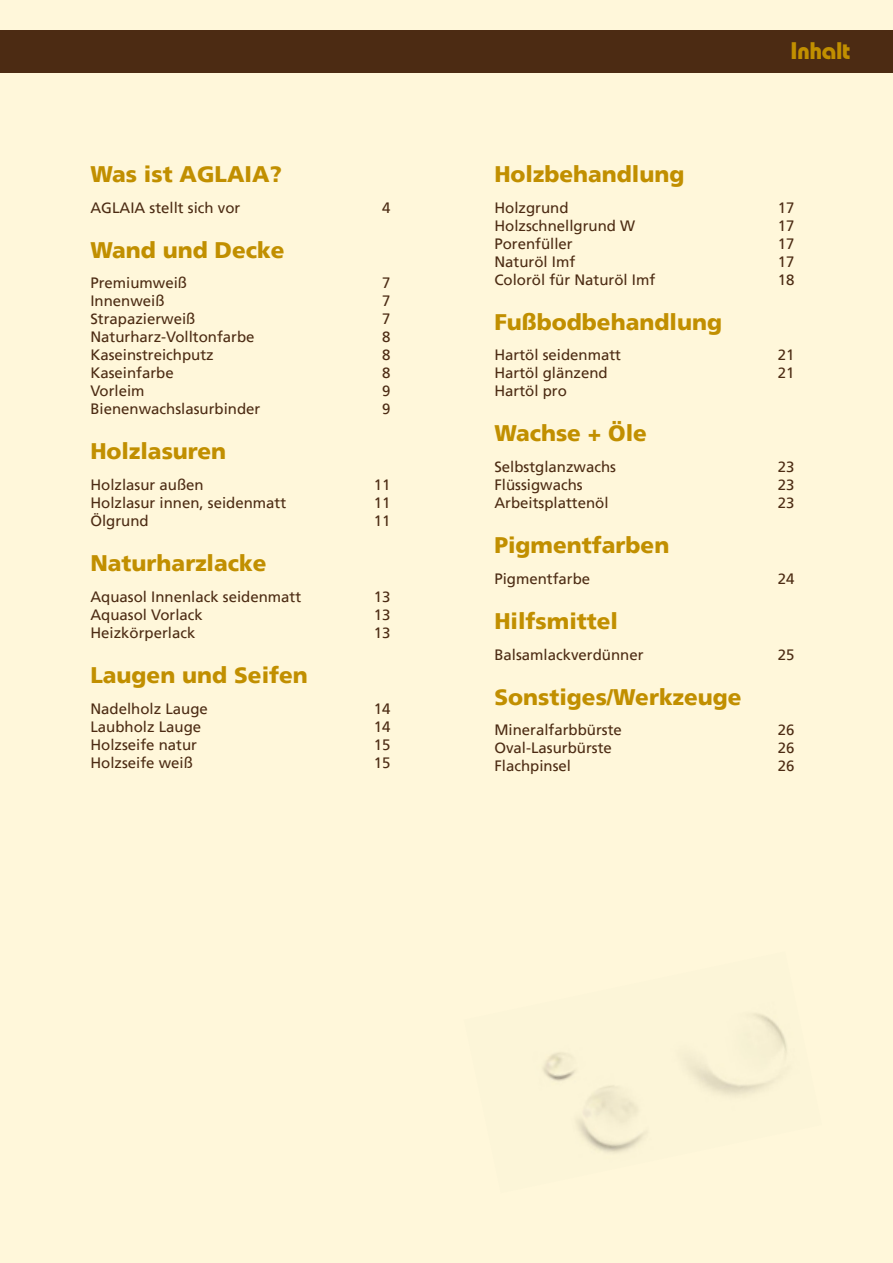
<style>
.page{position:relative;width:893px;height:1263px;background:#fff7da}
.page>*{position:absolute;margin:0;border:0;box-sizing:border-box;transform-origin:0 0}
.t1{font:24px "Bauhaus Bold ITC";color:#c18f00}
.t2{font:900 22.5px "Frutiger LT";color:#c18f00}
.t3{font:15px "Frutiger LT";color:#4c2b13}
</style>
<div class="page">
<div style="left:0;top:30px;width:893px;height:42px;background:#4c2b13"></div>
<img style="left:542px;top:1013px;width:245px;height:141px">
<h2 class="t2" style="left:90px;top:160px;width:193px">Was ist AGLAIA?</h2>
<p class="t3" style="left:90px;top:199px;width:152px">AGLAIA stellt sich vor</p>
<p class="t3" style="left:382px;top:199px;width:10px">4</p>
<h2 class="t2" style="left:90px;top:236px;width:196px">Wand und Decke</h2>
<p class="t3" style="left:90px;top:274px;width:98px">Premiumweiß</p>
<p class="t3" style="left:382px;top:274px;width:10px">7</p>
<p class="t3" style="left:90px;top:292px;width:76px">Innenweiß</p>
<p class="t3" style="left:382px;top:292px;width:10px">7</p>
<p class="t3" style="left:90px;top:310px;width:107px">Strapazierweiß</p>
<p class="t3" style="left:382px;top:310px;width:10px">7</p>
<p class="t3" style="left:90px;top:328px;width:166px">Naturharz-Volltonfarbe</p>
<p class="t3" style="left:382px;top:328px;width:10px">8</p>
<p class="t3" style="left:90px;top:346px;width:125px">Kaseinstreichputz</p>
<p class="t3" style="left:382px;top:346px;width:10px">8</p>
<p class="t3" style="left:90px;top:364px;width:85px">Kaseinfarbe</p>
<p class="t3" style="left:382px;top:364px;width:10px">8</p>
<p class="t3" style="left:90px;top:382px;width:56px">Vorleim</p>
<p class="t3" style="left:382px;top:382px;width:10px">9</p>
<p class="t3" style="left:90px;top:400px;width:172px">Bienenwachslasurbinder</p>
<p class="t3" style="left:382px;top:400px;width:10px">9</p>
<h2 class="t2" style="left:90px;top:438px;width:137px">Holzlasuren</h2>
<p class="t3" style="left:90px;top:476px;width:115px">Holzlasur außen</p>
<p class="t3" style="left:374px;top:476px;width:18px">11</p>
<p class="t3" style="left:90px;top:494px;width:197px">Holzlasur innen, seidenmatt</p>
<p class="t3" style="left:374px;top:494px;width:18px">11</p>
<p class="t3" style="left:90px;top:512px;width:60px">Ölgrund</p>
<p class="t3" style="left:374px;top:512px;width:18px">11</p>
<h2 class="t2" style="left:90px;top:550px;width:178px">Naturharzlacke</h2>
<p class="t3" style="left:90px;top:588px;width:212px">Aquasol Innenlack seidenmatt</p>
<p class="t3" style="left:374px;top:588px;width:18px">13</p>
<p class="t3" style="left:90px;top:606px;width:114px">Aquasol Vorlack</p>
<p class="t3" style="left:374px;top:606px;width:18px">13</p>
<p class="t3" style="left:90px;top:624px;width:107px">Heizkörperlack</p>
<p class="t3" style="left:374px;top:624px;width:18px">13</p>
<h2 class="t2" style="left:90px;top:661px;width:219px">Laugen und Seifen</h2>
<p class="t3" style="left:90px;top:700px;width:119px">Nadelholz Lauge</p>
<p class="t3" style="left:374px;top:700px;width:18px">14</p>
<p class="t3" style="left:90px;top:718px;width:112px">Laubholz Lauge</p>
<p class="t3" style="left:374px;top:718px;width:18px">14</p>
<p class="t3" style="left:90px;top:736px;width:108px">Holzseife natur</p>
<p class="t3" style="left:374px;top:736px;width:18px">15</p>
<p class="t3" style="left:90px;top:754px;width:104px">Holzseife weiß</p>
<p class="t3" style="left:374px;top:754px;width:18px">15</p>
<h1 class="t1" style="left:790px;top:41px;width:62px">Inhalt</h1>
<h2 class="t2" style="left:494px;top:160px;width:192px">Holzbehandlung</h2>
<p class="t3" style="left:494px;top:199px;width:76px">Holzgrund</p>
<p class="t3" style="left:778px;top:199px;width:18px">17</p>
<p class="t3" style="left:494px;top:217px;width:142px">Holzschnellgrund W</p>
<p class="t3" style="left:778px;top:217px;width:18px">17</p>
<p class="t3" style="left:494px;top:235px;width:80px">Porenfüller</p>
<p class="t3" style="left:778px;top:235px;width:18px">17</p>
<p class="t3" style="left:494px;top:253px;width:82px">Naturöl Imf</p>
<p class="t3" style="left:778px;top:253px;width:18px">17</p>
<p class="t3" style="left:494px;top:271px;width:162px">Coloröl für Naturöl Imf</p>
<p class="t3" style="left:778px;top:271px;width:18px">18</p>
<h2 class="t2" style="left:494px;top:308px;width:229px">Fußbodbehandlung</h2>
<p class="t3" style="left:494px;top:346px;width:128px">Hartöl seidenmatt</p>
<p class="t3" style="left:778px;top:346px;width:18px">21</p>
<p class="t3" style="left:494px;top:364px;width:115px">Hartöl glänzend</p>
<p class="t3" style="left:778px;top:364px;width:18px">21</p>
<p class="t3" style="left:494px;top:382px;width:74px">Hartöl pro</p>
<h2 class="t2" style="left:494px;top:420px;width:154px">Wachse + Öle</h2>
<p class="t3" style="left:494px;top:458px;width:123px">Selbstglanzwachs</p>
<p class="t3" style="left:778px;top:458px;width:18px">23</p>
<p class="t3" style="left:494px;top:476px;width:90px">Flüssigwachs</p>
<p class="t3" style="left:778px;top:476px;width:18px">23</p>
<p class="t3" style="left:494px;top:494px;width:116px">Arbeitsplattenöl</p>
<p class="t3" style="left:778px;top:494px;width:18px">23</p>
<h2 class="t2" style="left:494px;top:532px;width:177px">Pigmentfarben</h2>
<p class="t3" style="left:494px;top:570px;width:97px">Pigmentfarbe</p>
<p class="t3" style="left:778px;top:570px;width:18px">24</p>
<h2 class="t2" style="left:494px;top:607px;width:125px">Hilfsmittel</h2>
<p class="t3" style="left:494px;top:646px;width:151px">Balsamlackverdünner</p>
<p class="t3" style="left:778px;top:646px;width:18px">25</p>
<h2 class="t2" style="left:494px;top:683px;width:249px">Sonstiges/Werkzeuge</h2>
<p class="t3" style="left:494px;top:721px;width:129px">Mineralfarbbürste</p>
<p class="t3" style="left:778px;top:721px;width:18px">26</p>
<p class="t3" style="left:494px;top:739px;width:119px">Oval-Lasurbürste</p>
<p class="t3" style="left:778px;top:739px;width:18px">26</p>
<p class="t3" style="left:494px;top:757px;width:78px">Flachpinsel</p>
<p class="t3" style="left:778px;top:757px;width:18px">26</p>
</div>
